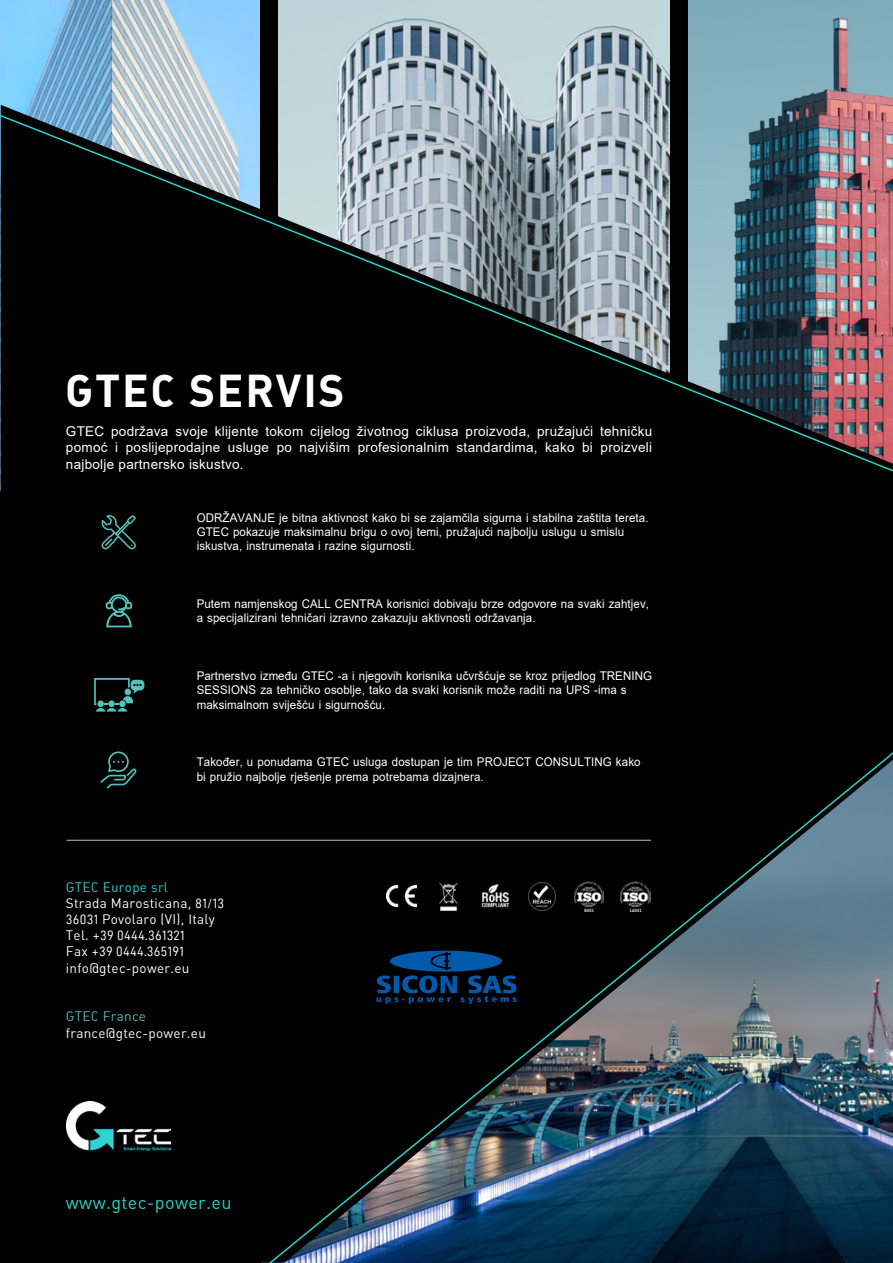
<style>
.page{position:relative;width:893px;height:1263px;background:#fff}
.page>*{position:absolute;margin:0;border:0;box-sizing:border-box;transform-origin:0 0}
.t1{font:700 45px "DIN Alternate";letter-spacing:.04em;color:#fff}
.t2{font:18px "DIN Alternate";letter-spacing:.02em;color:#2ad2c9}
.t3{font:13.5px/16.5px "Arial";letter-spacing:.02em;color:#fff;text-align:justify}
.t4{font:13.5px/16.2px "DIN Alternate";letter-spacing:.02em;color:#fff}
.t5{font:13.5px/16.2px "D DIN";letter-spacing:.02em;color:#fff}
.t6{font:13.5px "DIN Alternate";letter-spacing:.02em;color:#52bcbd}
.t7{font:12px/14.4px "Arial";letter-spacing:.01em;color:#fff;scale:.96 1}
.s1{color:#2ad2c9}
.s2{font-family:"D DIN"}
.s3{font-family:"DIN Alternate"}
</style>
<div class="page">
<img style="left:0;top:0;width:259px;height:81px">
<div style="left:689px;top:0;width:204px;height:81px;background:#82aebc"></div>
<img style="left:279px;top:0;width:390px;height:81px">
<img style="left:0;top:81px;width:893px;height:1182px">
<hr style="left:66px;top:840px;width:585px;height:1px;background:#b2c7d2">
<img style="left:387px;top:885px;width:30px;height:22px">
<img style="left:434px;top:881px;width:29px;height:30px">
<img style="left:480px;top:881px;width:30px;height:30px">
<img style="left:574px;top:881px;width:30px;height:30px">
<img style="left:621px;top:881px;width:30px;height:30px">
<img style="left:526px;top:881px;width:32px;height:31px">
<img style="left:67px;top:1102px;width:104px;height:49px">
<svg style="left:376px;top:951px;width:141px;height:53px;background:#00274b"></svg>
<h1 class="t1" style="left:65px;top:361px;width:281px">GTEC SERVIS</h1>
<p class="t3" style="left:66px;top:423px;width:588px">GTEC podržava svoje klijente tokom cijelog životnog ciklusa proizvoda, pružajući tehničku pomoć i poslijeprodajne usluge po najvišim profesionalnim standardima, kako bi proizveli najbolje partnersko iskustvo.</p>
<p class="t7" style="left:197px;top:511px;width:472px">ODRŽAVANJE je bitna aktivnost kako bi se zajamčila sigurna i stabilna zaštita tereta.<br>GTEC pokazuje maksimalnu brigu o ovoj temi, pružajući najbolju uslugu u smislu iskustva, instrumenata i razine sigurnosti.</p>
<p class="t7" style="left:197px;top:597px;width:473px">Putem namjenskog CALL CENTRA korisnici dobivaju brze odgovore na svaki zahtjev, a specijalizirani tehničari izravno zakazuju aktivnosti održavanja.</p>
<p class="t7" style="left:197px;top:669px;width:476px">Partnerstvo između GTEC -a i njegovih korisnika učvršćuje se kroz prijedlog TRENING<br>SESSIONS za tehničko osoblje, tako da svaki korisnik može raditi na UPS -ima s maksimalnom sviješću i sigurnošću.</p>
<p class="t7" style="left:197px;top:756px;width:464px">Također, u ponudama GTEC usluga dostupan je tim PROJECT CONSULTING kako bi pružio najbolje rješenje prema potrebama dizajnera.</p>
<p class="t4" style="left:66px;top:878px;width:160px"><span class="s1">GTEC Europe srl<br></span>Strada Marosticana, <span class="s2">81/13<br>36031</span> Povolaro (VI), Italy</p>
<p class="t5" style="left:66px;top:927px;width:120px"><span class="s3">Tel. +</span>39 0444.361321<br><span class="s3">Fax +</span>39 0444.365191</p>
<p class="t4" style="left:66px;top:959px;width:125px">info@gtec-power.eu</p>
<p class="t6" style="left:66px;top:1008px;width:82px">GTEC France</p>
<p class="t4" style="left:66px;top:1024px;width:142px">france@gtec-power.eu</p>
<h2 class="t2" style="left:66px;top:1191px;width:167px">www.gtec-power.eu</h2>
</div>
